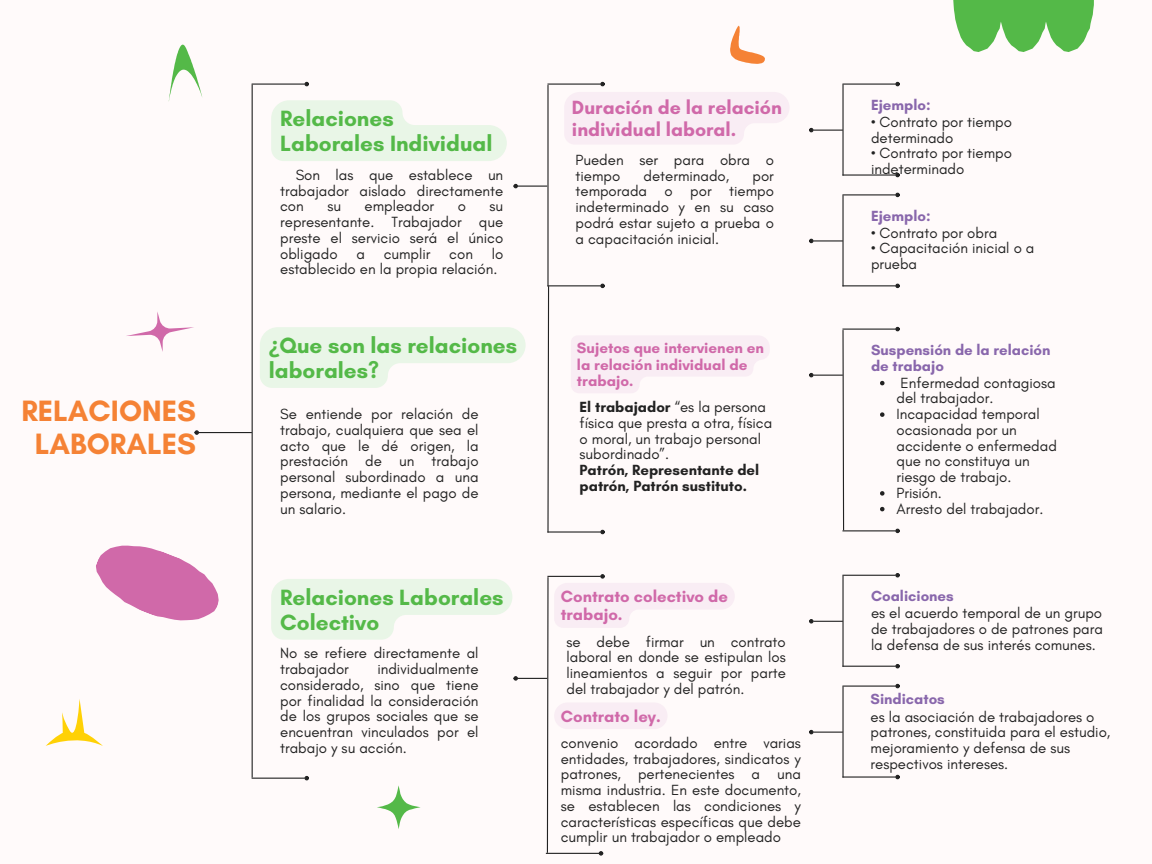
<style>
.page{position:relative;width:1152px;height:864px;background:#fffafa}
.page>*{position:absolute;margin:0;border:0;box-sizing:border-box;transform-origin:0 0}
.t1{font:700 30px/32.7px "Glacial Indifference";color:#f58235;text-align:center}
.t2{font:700 22.5px/24.8px "Glacial Indifference";color:#54b948}
.t3{font:700 19.5px/21.5px "Glacial Indifference";color:#d069a9}
.t4{font:700 16.65px/18.3px "Glacial Indifference";color:#d069a9}
.t5{font:700 15.3px/16.8px "Glacial Indifference";color:#d069a9}
.t6{font:15px/15.8px "Glacial Indifference";color:#222}
.t7{font:700 15px/15.8px "Glacial Indifference";color:#8967ac}
.t8{font:700 15px/15.8px "Glacial Indifference";color:#222}
.s1{font-family:"Noto Sans"}
.s2{font-weight:700}
</style>
<div class="page">
<hr style="left:252px;top:85px;width:1px;height:693px;background:#222">
<hr style="left:252px;top:84px;width:53px;height:1px;background:#222">
<svg style="left:304px;top:82px;width:5px;height:4px"></svg>
<hr style="left:252px;top:778px;width:53px;height:1px;background:#222">
<hr style="left:199px;top:432px;width:53px;height:1px;background:#222">
<svg style="left:194px;top:430px;width:5px;height:5px"></svg>
<hr style="left:547px;top:85px;width:2px;height:201px;background:#222">
<hr style="left:547px;top:84px;width:54px;height:1px;background:#222">
<svg style="left:600px;top:82px;width:5px;height:4px"></svg>
<hr style="left:547px;top:285px;width:54px;height:1px;background:#222">
<svg style="left:600px;top:284px;width:5px;height:4px"></svg>
<svg style="left:513px;top:184px;width:34px;height:4px"></svg>
<svg style="left:547px;top:285px;width:3px;height:246px"></svg>
<hr style="left:547px;top:531px;width:54px;height:2px;background:#222">
<svg style="left:600px;top:530px;width:5px;height:4px"></svg>
<hr style="left:842px;top:84px;width:2px;height:92px;background:#222">
<hr style="left:842px;top:84px;width:54px;height:1px;background:#222">
<svg style="left:895px;top:82px;width:5px;height:4px"></svg>
<hr style="left:842px;top:174px;width:54px;height:2px;background:#222">
<svg style="left:895px;top:173px;width:5px;height:4px"></svg>
<hr style="left:813px;top:130px;width:30px;height:1px;background:#222">
<svg style="left:809px;top:128px;width:5px;height:4px"></svg>
<hr style="left:842px;top:195px;width:2px;height:91px;background:#222">
<hr style="left:842px;top:194px;width:54px;height:1px;background:#222">
<svg style="left:895px;top:193px;width:5px;height:4px"></svg>
<hr style="left:842px;top:285px;width:54px;height:1px;background:#222">
<svg style="left:895px;top:284px;width:5px;height:4px"></svg>
<hr style="left:813px;top:240px;width:30px;height:2px;background:#222">
<svg style="left:809px;top:239px;width:5px;height:4px"></svg>
<svg style="left:842px;top:330px;width:3px;height:200px"></svg>
<hr style="left:842px;top:329px;width:54px;height:1px;background:#222">
<svg style="left:895px;top:327px;width:5px;height:4px"></svg>
<hr style="left:813px;top:375px;width:30px;height:1px;background:#222">
<svg style="left:809px;top:373px;width:5px;height:4px"></svg>
<hr style="left:842px;top:530px;width:54px;height:1px;background:#222">
<svg style="left:895px;top:529px;width:5px;height:4px"></svg>
<hr style="left:842px;top:576px;width:2px;height:91px;background:#222">
<hr style="left:842px;top:575px;width:54px;height:1px;background:#222">
<svg style="left:895px;top:573px;width:5px;height:5px"></svg>
<hr style="left:842px;top:666px;width:54px;height:1px;background:#222">
<svg style="left:895px;top:664px;width:5px;height:4px"></svg>
<hr style="left:813px;top:621px;width:30px;height:1px;background:#222">
<svg style="left:809px;top:619px;width:5px;height:5px"></svg>
<hr style="left:842px;top:686px;width:2px;height:92px;background:#222">
<hr style="left:842px;top:686px;width:54px;height:1px;background:#222">
<svg style="left:895px;top:684px;width:5px;height:4px"></svg>
<hr style="left:842px;top:776px;width:54px;height:2px;background:#222">
<svg style="left:895px;top:775px;width:5px;height:4px"></svg>
<hr style="left:813px;top:732px;width:30px;height:1px;background:#222">
<svg style="left:809px;top:730px;width:5px;height:4px"></svg>
<svg style="left:953px;top:0;width:141px;height:52px"></svg>
<svg style="left:96px;top:545px;width:123px;height:76px"></svg>
<svg style="left:126px;top:312px;width:68px;height:40px"></svg>
<svg style="left:46px;top:699px;width:57px;height:47px"></svg>
<svg style="left:730px;top:26px;width:35px;height:38px"></svg>
<svg style="left:169px;top:45px;width:33px;height:55px"></svg>
<svg style="left:271px;top:100px;width:236px;height:61px"></svg>
<svg style="left:564px;top:92px;width:225px;height:52px"></svg>
<svg style="left:880px;top:381px;width:5px;height:4px"></svg>
<svg style="left:880px;top:412px;width:5px;height:5px"></svg>
<svg style="left:880px;top:491px;width:5px;height:5px"></svg>
<svg style="left:880px;top:507px;width:5px;height:4px"></svg>
<svg style="left:571px;top:336px;width:199px;height:57px"></svg>
<svg style="left:260px;top:327px;width:266px;height:61px"></svg>
<svg style="left:271px;top:574px;width:464px;height:282px"></svg>
<div style="left:554px;top:702px;width:114px;height:27px;background:#f9edf4;border-radius:13px"></div>
<p class="t1" style="left:21px;top:394px;width:176px">RELACIONES<br>LABORALES</p>
<p class="t2" style="left:280px;top:106px;width:214px">Relaciones<br>Laborales Individual</p>
<p class="t6" style="left:280px;top:167px;width:225px;text-align:justify;text-indent:16px">Son las que establece un trabajador aislado directamente con</p>
<p class="t6" style="left:327px;top:198px;width:15px">su</p>
<p class="t6" style="left:365px;top:198px;width:71px">empleador</p>
<p class="t6" style="left:458px;top:198px;width:10px">o</p>
<p class="t6" style="left:280px;top:198px;width:225px;text-align:justify;text-indent:209px">su representante. Trabajador que preste el servicio será el único obligado</p>
<p class="t6" style="left:280px;top:245px;width:225px;text-indent:212px">lo establecido en la propia relación.</p>
<p class="t6" style="left:356px;top:245px;width:10px">a</p>
<p class="t6" style="left:384px;top:245px;width:48px">cumplir</p>
<p class="t6" style="left:449px;top:245px;width:25px">con</p>
<p class="t2" style="left:269px;top:333px;width:250px"><span class="s1">¿</span>Que son las relaciones laborales?</p>
<p class="t6" style="left:280px;top:406px;width:200px;text-align:justify">Se entiende por relación de trabajo, cualquiera que sea el acto que le dé origen, la prestación de un trabajo personal subordinado a una persona, mediante el pago de un salario.</p>
<p class="t2" style="left:280px;top:585px;width:225px">Relaciones Laborales<br>Colectivo</p>
<p class="t6" style="left:280px;top:645px;width:200px">No se refiere directamente al trabajador</p>
<p class="t6" style="left:280px;top:661px;width:200px;text-align:justify;text-indent:97px">individualmente considerado, sino que tiene por finalidad la consideración de los grupos sociales que se encuentran vinculados por el trabajo y su acción.</p>
<p class="t3" style="left:572px;top:97px;width:212px">Duración de la relación individual laboral.</p>
<p class="t6" style="left:576px;top:152px;width:200px">Pueden ser para obra o tiempo</p>
<p class="t6" style="left:644px;top:168px;width:87px">determinado,</p>
<p class="t6" style="left:576px;top:168px;width:200px;text-align:justify;text-indent:177px">por temporada o por tiempo indeterminado y en su caso podrá estar sujeto a prueba o a capacitación inicial.</p>
<p class="t5" style="left:577px;top:339px;width:188px">Sujetos que intervienen en la relación individual de trabajo.</p>
<p class="t6" style="left:580px;top:399px;width:194px"><span class="s2">El trabajador</span> “es la persona física que presta a otra, física o moral, un trabajo personal subordinado”.</p>
<p class="t8" style="left:580px;top:462px;width:181px">Patrón, Representante del patrón, Patrón sustituto.</p>
<p class="t4" style="left:561px;top:587px;width:169px">Contrato colectivo de trabajo.</p>
<p class="t6" style="left:566px;top:633px;width:221px;text-align:justify">se debe firmar un contrato laboral en donde se estipulan los lineamientos a seguir por parte del trabajador y del patrón.</p>
<p class="t4" style="left:561px;top:707px;width:102px">Contrato ley.</p>
<p class="t6" style="left:561px;top:735px;width:242px;text-align:justify">convenio acordado entre varias entidades, trabajadores, sindicatos y patrones, pertenecientes a una misma industria. En este documento, se establecen las condiciones y características específicas que debe cumplir un trabajador o empleado</p>
<p class="t7" style="left:871px;top:97px;width:61px">Ejemplo:</p>
<p class="t6" style="left:871px;top:114px;width:143px">• Contrato por tiempo determinado</p>
<p class="t6" style="left:871px;top:145px;width:143px">• Contrato por tiempo indeterminado</p>
<p class="t7" style="left:871px;top:207px;width:61px">Ejemplo:</p>
<p class="t6" style="left:871px;top:225px;width:128px">• Contrato por obra</p>
<p class="t6" style="left:871px;top:240px;width:165px">• Capacitación inicial o a prueba</p>
<p class="t7" style="left:871px;top:342px;width:181px">Suspensión de la relación de trabajo</p>
<p class="t6" style="left:897px;top:375px;width:161px">Enfermedad contagiosa del trabajador.</p>
<p class="t6" style="left:897px;top:406px;width:162px">Incapacidad temporal ocasionada por un accidente o enfermedad que no constituya un riesgo de trabajo.</p>
<p class="t6" style="left:897px;top:485px;width:47px">Prisión.</p>
<p class="t6" style="left:897px;top:501px;width:148px">Arresto del trabajador.</p>
<p class="t7" style="left:871px;top:588px;width:84px">Coaliciones</p>
<p class="t6" style="left:871px;top:605px;width:233px;text-align:justify">es el acuerdo temporal de un grupo de trabajadores o de patrones para la defensa de sus interés comunes.</p>
<p class="t7" style="left:871px;top:691px;width:76px">Sindicatos</p>
<p class="t6" style="left:871px;top:708px;width:241px">es la asociación de trabajadores o patrones, constituida para el estudio, mejoramiento y defensa de sus respectivos intereses.</p>
</div>
